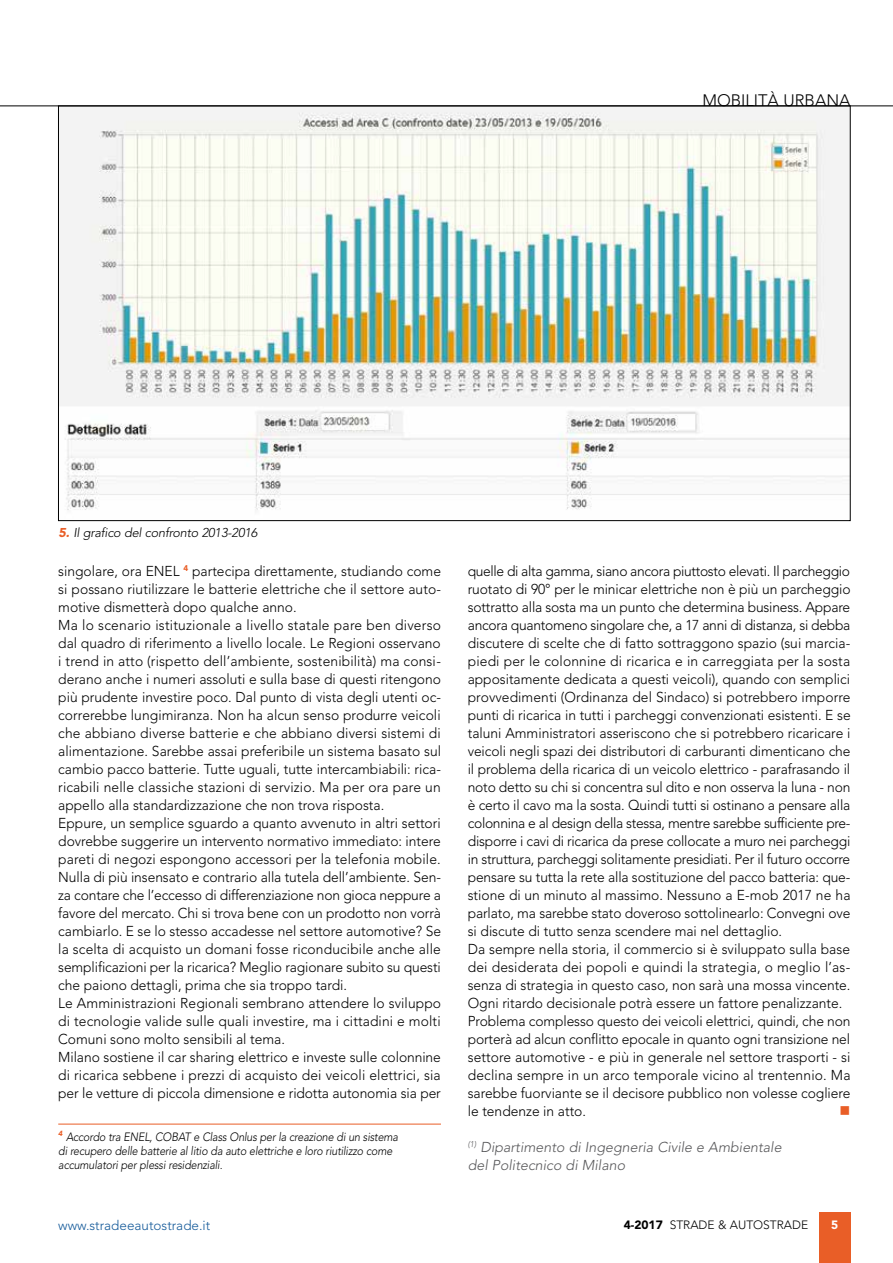
<style>
.page{position:relative;width:893px;height:1263px;background:#fff}
.page>*{position:absolute;margin:0;border:0;box-sizing:border-box;transform-origin:0 0}
.t1{font:300 16.5px "Avenir";color:#000}
.t2{font:15px "Wingdings";color:#e95e27}
.t3{font:300 14.25px/18px "Avenir";color:#000}
.t4{font:italic 300 14.25px/18px "Avenir";color:#58585a}
.t5{font:300 13.5px "Avenir";color:#165b9a}
.t6{font:italic 300 12.75px "Avenir";letter-spacing:-.015em;color:#000}
.t7{font:italic 300 12px/14.2px "Avenir";letter-spacing:-.015em;color:#000;scale:.9 1}
.t8{font:300 12px "Avenir";color:#000}
.t9{font:900 12px "Avenir";color:#fff}
.s1{font-weight:900;color:#e95e27}
.s2{font-weight:900}
</style>
<div class="page">
<div style="left:819px;top:1212px;width:31px;height:51px;background:#e95e27"></div>
<img style="left:60px;top:108px;width:788px;height:402px">
<hr style="left:58px;top:1124px;width:383px;height:1px;background:#e95e27">
<hr style="left:0;top:106px;width:893px;height:1px;background:#000">
<p class="t6" style="left:58px;top:525px;width:201px"><span class="s1">5.</span> Il grafico del confronto 2013-2016</p>
<p class="t1" style="left:702px;top:90px;width:150px">MOBILITÀ URBANA</p>
<p class="t3" style="left:58px;top:562px;width:384px">singolare, ora ENEL <sup>4</sup> partecipa direttamente, studiando come si possano riutilizzare le batterie elettriche che il settore auto&shy;motive dismetterà dopo qualche anno.<br>Ma lo scenario istituzionale a livello statale pare ben diverso dal quadro di riferimento a livello locale. Le Regioni osservano i trend in atto (rispetto dell’ambiente, sostenibilità) ma consi&shy;derano anche i numeri assoluti e sulla base di questi ritengono più prudente investire poco. Dal punto di vista degli utenti oc&shy;correrebbe lungimiranza. Non ha alcun senso produrre veicoli che abbiano diverse batterie e che abbiano diversi sistemi di alimentazione. Sarebbe assai preferibile un sistema basato sul cambio pacco batterie. Tutte uguali, tutte intercambiabili: rica&shy;ricabili nelle classiche stazioni di servizio. Ma per ora pare un appello alla standardizzazione che non trova risposta.<br>Eppure, un semplice sguardo a quanto avvenuto in altri settori dovrebbe suggerire un intervento normativo immediato: intere pareti di negozi espongono accessori per la telefonia mobile.<br>Nulla di più insensato e contrario alla tutela dell’ambiente. Sen&shy;za contare che l’eccesso di differenziazione non gioca neppure a favore del mercato. Chi si trova bene con un prodotto non vorrà cambiarlo. E se lo stesso accadesse nel settore automotive? Se la scelta di acquisto un domani fosse riconducibile anche alle semplificazioni per la ricarica? Meglio ragionare subito su questi che paiono dettagli, prima che sia troppo tardi.<br>Le Amministrazioni Regionali sembrano attendere lo sviluppo di tecnologie valide sulle quali investire, ma i cittadini e molti Comuni sono molto sensibili al tema.<br>Milano sostiene il car sharing elettrico e investe sulle colonnine di ricarica sebbene i prezzi di acquisto dei veicoli elettrici, sia per le vetture di piccola dimensione e ridotta autonomia sia per</p>
<p class="t3" style="left:468px;top:562px;width:384px">quelle di alta gamma, siano ancora piuttosto elevati. Il parcheggio ruotato di 90° per le minicar elettriche non è più un parcheggio sottratto alla sosta ma un punto che determina business. Appare ancora quantomeno singolare che, a 17 anni di distanza, si debba discutere di scelte che di fatto sottraggono spazio (sui marcia&shy;piedi per le colonnine di ricarica e in carreggiata per la sosta appositamente dedicata a questi veicoli), quando con semplici provvedimenti (Ordinanza del Sindaco) si potrebbero imporre punti di ricarica in tutti i parcheggi convenzionati esistenti. E se taluni Amministratori asseriscono che si potrebbero ricaricare i veicoli negli spazi dei distributori di carburanti dimenticano che il problema della ricarica di un veicolo elettrico - parafrasando il noto detto su chi si concentra sul dito e non osserva la luna - non è certo il cavo ma la sosta. Quindi tutti si ostinano a pensare alla colonnina e al design della stessa, mentre sarebbe sufficiente pre&shy;disporre i cavi di ricarica da prese collocate a muro nei parcheggi in struttura, parcheggi solitamente presidiati. Per il futuro occorre pensare su tutta la rete alla sostituzione del pacco batteria: que&shy;stione di un minuto al massimo. Nessuno a E-mob 2017 ne ha parlato, ma sarebbe stato doveroso sottolinearlo: Convegni ove si discute di tutto senza scendere mai nel dettaglio.<br>Da sempre nella storia, il commercio si è sviluppato sulla base dei desiderata dei popoli e quindi la strategia, o meglio l’as&shy;senza di strategia in questo caso, non sarà una mossa vincente.<br>Ogni ritardo decisionale potrà essere un fattore penalizzante.<br>Problema complesso questo dei veicoli elettrici, quindi, che non porterà ad alcun conflitto epocale in quanto ogni transizione nel settore automotive - e più in generale nel settore trasporti - si declina sempre in un arco temporale vicino al trentennio. Ma sarebbe fuorviante se il decisore pubblico non volesse cogliere le tendenze in atto.</p>
<p class="t2" style="left:840px;top:1103px;width:12px">■</p>
<p class="t7" style="left:58px;top:1129px;width:379px"><sup>4</sup> Accordo tra ENEL, COBAT e Class Onlus per la creazione di un sistema di recupero delle batterie al litio da auto elettriche e loro riutilizzo come accumulatori per plessi residenziali.</p>
<p class="t4" style="left:468px;top:1138px;width:315px"><sup>(1)</sup> Dipartimento di Ingegneria Civile e Ambientale del Politecnico di Milano</p>
<p class="t5" style="left:58px;top:1217px;width:154px">www.stradeeautostrade.it</p>
<p class="t8" style="left:624px;top:1218px;width:186px"><span class="s2">4-2017</span> STRADE &amp; AUTOSTRADE</p>
<p class="t9" style="left:831px;top:1217px;width:9px">5</p>
</div>
